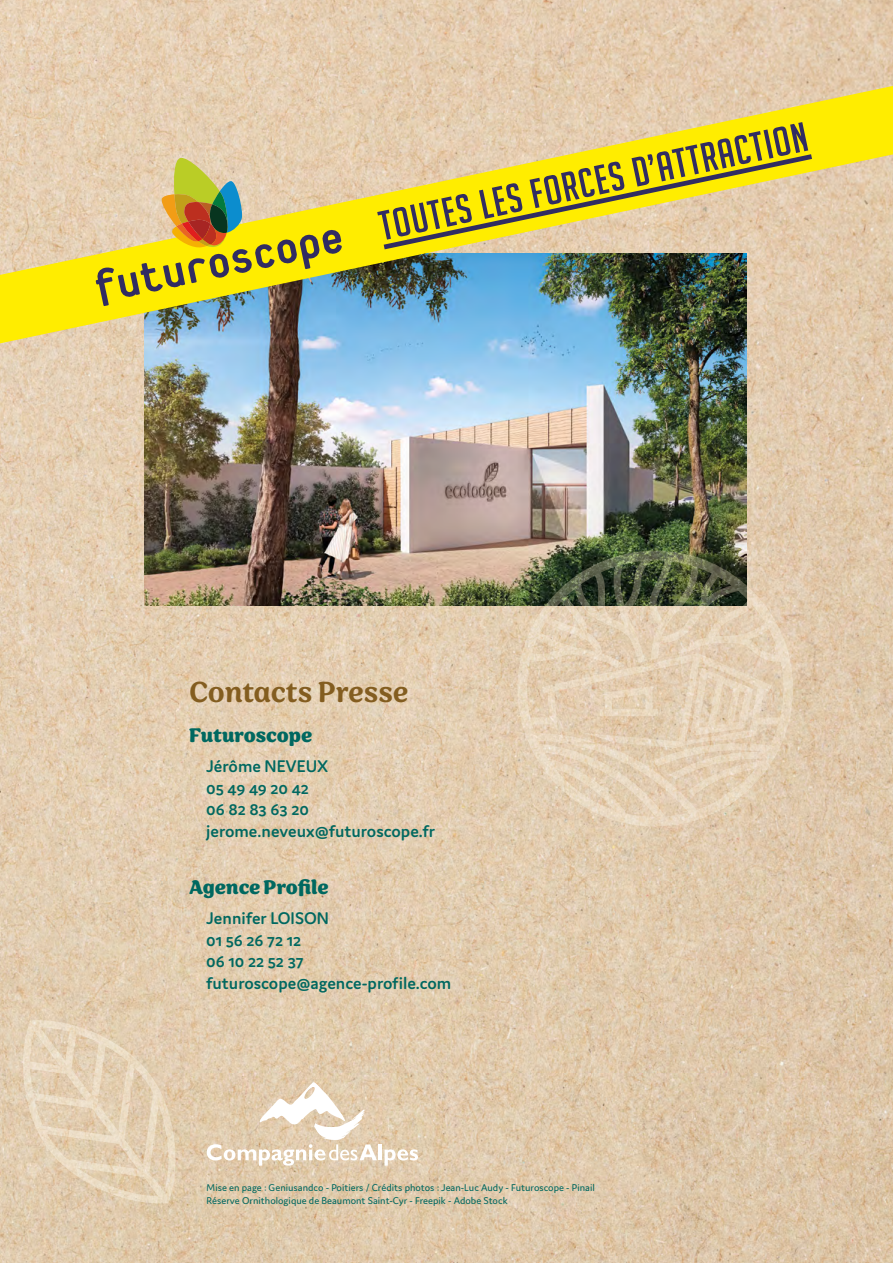
<style>
.page{position:relative;width:893px;height:1263px;background:#fff}
.page>*{position:absolute;margin:0;border:0;box-sizing:border-box;transform-origin:0 0}
.t1{font:500 33px "Sirenia";letter-spacing:-.005em;color:#835d20}
.t2{font:700 22.5px "Sirenia";letter-spacing:-.005em;color:#006860}
.t3{font:600 18px/21.6px "Domus";color:#006860}
.t4{font:10.5px/12.6px "Domus";color:#006860}
</style>
<div class="page">
<img style="left:0;top:0;width:893px;height:1263px">
<img style="left:145px;top:343px;width:601px;height:263px">
<img style="left:0;top:86px;width:893px;height:257px">
<svg style="left:377px;top:122px;width:435px;height:127px;background:#d5c262"></svg>
<svg style="left:96px;top:156px;width:246px;height:150px;background:#cbbd5e"></svg>
<svg style="left:20px;top:1019px;width:158px;height:185px;background:#e4d0b4"></svg>
<svg style="left:517px;top:551px;width:276px;height:275px;background:#c9ba9f"></svg>
<svg style="left:690px;top:668px;width:63px;height:68px;background:#e5d1b8"></svg>
<svg style="left:600px;top:686px;width:58px;height:30px;background:#e6d2b8"></svg>
<hr style="left:378px;top:1144px;width:4px;height:16px;background:#fff">
<svg style="left:385px;top:1149px;width:33px;height:17px"></svg>
<svg style="left:207px;top:1082px;width:170px;height:84px"></svg>
<h1 class="t1" style="left:189px;top:673px;width:221px">Contacts Presse</h1>
<h2 class="t2" style="left:189px;top:722px;width:124px">Futuroscope</h2>
<h3 class="t3" style="left:206px;top:755px;width:230px">Jérôme NEVEUX<br>05 49 49 20 42<br>06 82 83 63 20 jerome.neveux@futuroscope.fr</h3>
<h2 class="t2" style="left:189px;top:874px;width:141px">Agence Profile</h2>
<h3 class="t3" style="left:206px;top:907px;width:246px">Jennifer LOISON<br>01 56 26 72 12<br>06 10 22 52 37 futuroscope@agence-profile.com</h3>
<p class="t4" style="left:207px;top:1181px;width:390px">Mise en page : Geniusandco - Poitiers / Crédits photos : Jean-Luc Audy - Futuroscope - Pinail<br>Réserve Ornithologique de Beaumont Saint-Cyr - Freepik - Adobe Stock</p>
</div>
